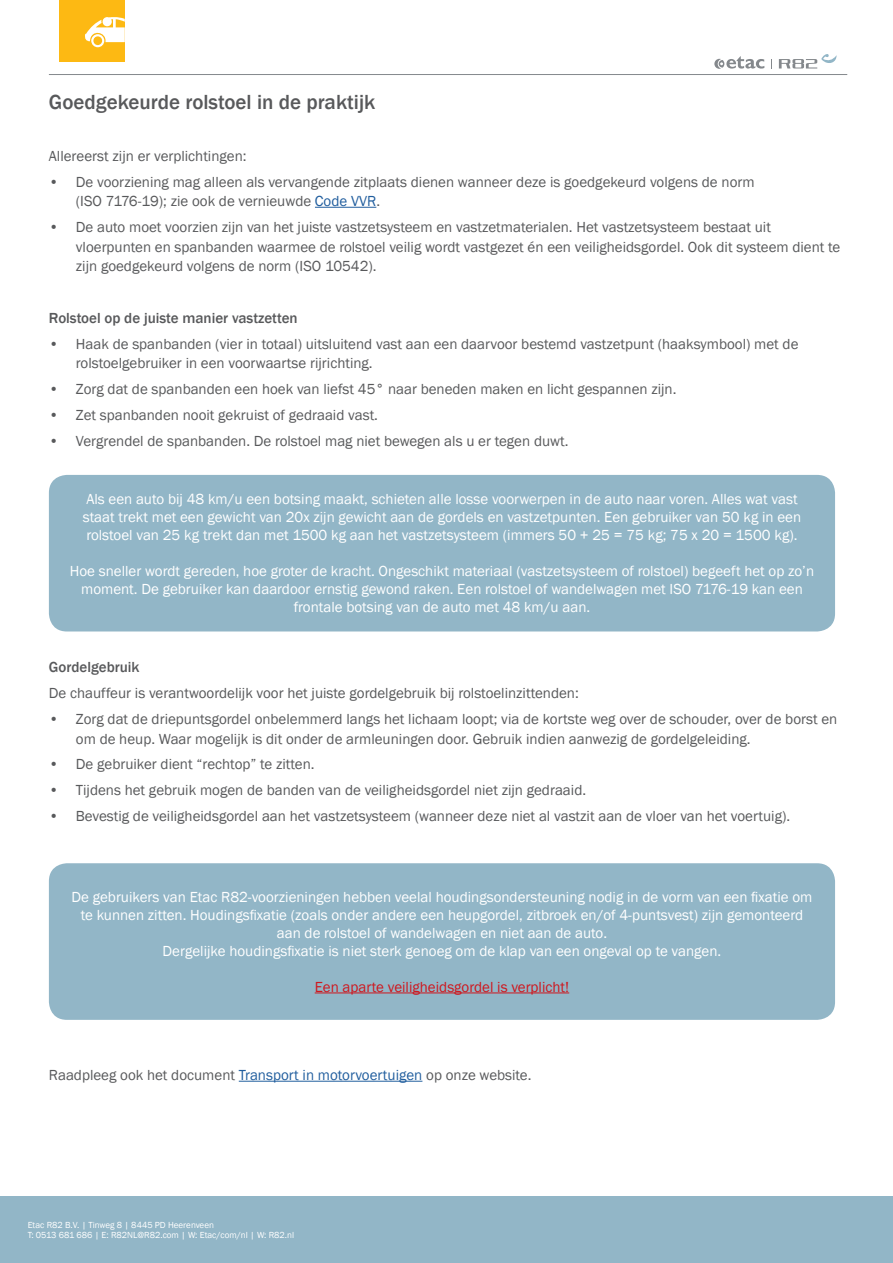
<style>
.page{position:relative;width:893px;height:1263px;background:#fff}
.page>*{position:absolute;margin:0;border:0;box-sizing:border-box;transform-origin:0 0}
.t1{font:500 21px "Franklin Gothic";color:#58595b}
.t2{font:15px/19.5px "Franklin Gothic";color:#58595b}
.t3{font:15px/18px "Franklin Gothic";color:#fff;text-align:center}
.t4{font:500 15px "Franklin Gothic";color:#58595b}
.t5{font:15px "Franklin Gothic";color:#ce171e}
.t6{font:9px/10.8px "Franklin Gothic";color:#fff}
.s1{color:#215e9e}
</style>
<div class="page">
<hr style="left:49px;top:74px;width:798px;height:1px;background:#84888c">
<hr style="left:315px;top:207px;width:61px;height:1px;background:#215e9e">
<hr style="left:239px;top:1081px;width:183px;height:1px;background:#215e9e">
<div style="left:0;top:1196px;width:893px;height:67px;background:#92b6c7"></div>
<svg style="left:714px;top:56px;width:50px;height:13px"></svg>
<svg style="left:779px;top:54px;width:57px;height:15px"></svg>
<div style="left:60px;top:0;width:65px;height:61px;background:#fdb913"></div>
<svg style="left:85px;top:17px;width:40px;height:30px"></svg>
<div style="left:49px;top:475px;width:786px;height:156px;background:#92b6c7;border-radius:18px"></div>
<div style="left:49px;top:863px;width:786px;height:157px;background:#92b6c7;border-radius:18px"></div>
<hr style="left:315px;top:992px;width:254px;height:1px;background:#ce171e">
<h1 class="t1" style="left:49px;top:89px;width:328px">Goedgekeurde rolstoel in de praktijk</h1>
<p class="t2" style="left:49px;top:146px;width:199px">Allereerst zijn er verplichtingen:</p>
<p class="t2" style="left:76px;top:172px;width:680px;text-indent:-27px">• De voorziening mag alleen als vervangende zitplaats dienen wanneer deze is goedgekeurd volgens de norm (ISO 7176-19); zie ook de vernieuwde <span class="s1">Code VVR</span>.</p>
<p class="t2" style="left:76px;top:218px;width:766px;text-indent:-27px">• De auto moet voorzien zijn van het juiste vastzetsysteem en vastzetmaterialen. Het vastzetsysteem bestaat uit vloerpunten en spanbanden waarmee de rolstoel veilig wordt vastgezet én een veiligheidsgordel. Ook dit systeem dient te zijn goedgekeurd volgens de norm (ISO 10542).</p>
<p class="t4" style="left:49px;top:308px;width:250px">Rolstoel op de juiste manier vastzetten</p>
<p class="t2" style="left:76px;top:334px;width:724px;text-indent:-27px">• Haak de spanbanden (vier in totaal) uitsluitend vast aan een daarvoor bestemd vastzetpunt (haaksymbool) met de rolstoelgebruiker in een voorwaartse rijrichting.</p>
<p class="t2" style="left:49px;top:380px;width:629px">• Zorg dat de spanbanden een hoek van liefst 45° naar beneden maken en licht gespannen zijn.</p>
<p class="t2" style="left:49px;top:405px;width:331px">• Zet spanbanden nooit gekruist of gedraaid vast.</p>
<p class="t2" style="left:49px;top:431px;width:521px">• Vergrendel de spanbanden. De rolstoel mag niet bewegen als u er tegen duwt.</p>
<p class="t3" style="left:83px;top:491px;width:720px;text-align:left">Als een auto bij 48 km/u een botsing maakt, schieten alle losse voorwerpen in de auto naar voren. Alles wat vast staat trekt met een gewicht van 20x zijn gewicht aan de gordels en vastzetpunten. Een gebruiker van 50 kg in een rolstoel van 25 kg trekt dan met 1500 kg aan het vastzetsysteem (immers 50 + 25 = 75 kg; 75 x 20 = 1500 kg).</p>
<p class="t3" style="left:70px;top:563px;width:746px">Hoe sneller wordt gereden, hoe groter de kracht. Ongeschikt materiaal (vastzetsysteem of rolstoel) begeeft het op zo’n moment. De gebruiker kan daardoor ernstig gewond raken. Een rolstoel of wandelwagen met ISO 7176-19 kan een frontale botsing van de auto met 48 km/u aan.</p>
<p class="t4" style="left:49px;top:658px;width:92px">Gordelgebruik</p>
<p class="t2" style="left:49px;top:684px;width:531px">De chauffeur is verantwoordelijk voor het juiste gordelgebruik bij rolstoelinzittenden:</p>
<p class="t2" style="left:76px;top:710px;width:763px;text-indent:-27px">• Zorg dat de driepuntsgordel onbelemmerd langs het lichaam loopt; via de kortste weg over de schouder, over de borst en om de heup. Waar mogelijk is dit onder de armleuningen door. Gebruik indien aanwezig de gordelgeleiding.</p>
<p class="t2" style="left:49px;top:755px;width:267px">• De gebruiker dient “rechtop” te zitten.</p>
<p class="t2" style="left:49px;top:781px;width:539px">• Tijdens het gebruik mogen de banden van de veiligheidsgordel niet zijn gedraaid.</p>
<p class="t2" style="left:49px;top:807px;width:743px">• Bevestig de veiligheidsgordel aan het vastzetsysteem (wanneer deze niet al vastzit aan de vloer van het voertuig).</p>
<p class="t3" style="left:72px;top:888px;width:742px">De gebruikers van Etac R82-voorzieningen hebben veelal houdingsondersteuning nodig in de vorm van een fixatie om te kunnen zitten. Houdingsfixatie (zoals onder andere een heupgordel, zitbroek en/of 4-puntsvest) zijn gemonteerd aan de rolstoel of wandelwagen en niet aan de auto.<br>Dergelijke houdingsfixatie is niet sterk genoeg om de klap van een ongeval op te vangen.</p>
<p class="t5" style="left:315px;top:977px;width:256px">Een aparte veiligheidsgordel is verplicht!</p>
<p class="t2" style="left:49px;top:1065px;width:484px">Raadpleeg ook het document <span class="s1">Transport in motorvoertuigen</span> op onze website.</p>
<p class="t6" style="left:28px;top:1219px;width:268px">Etac R82 B.V. | Tinweg 8 | 8445 PD Heerenveen<br>T: 0513 681 686 | E: R82NL@R82.com | W: Etac/com/nl | W: R82.nl</p>
</div>
